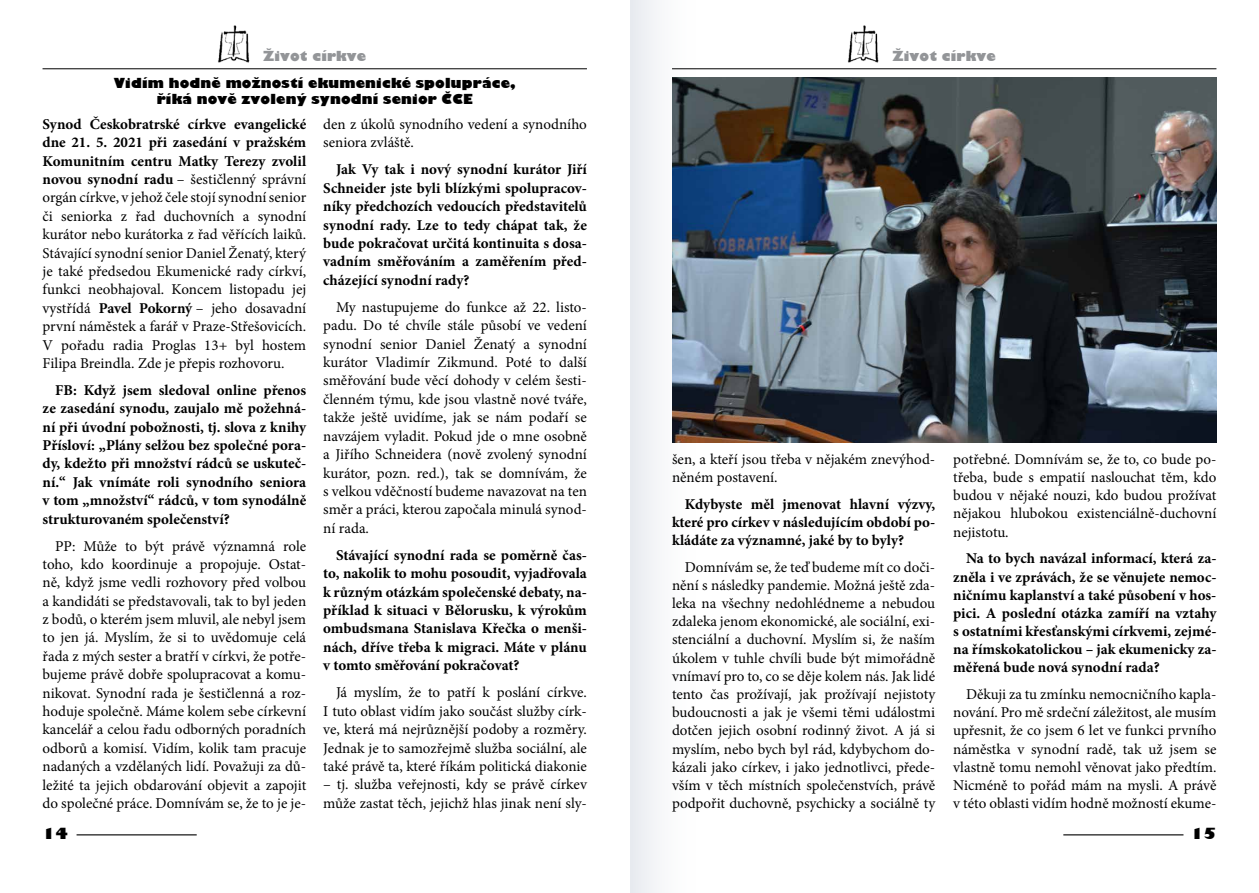
<style>
.page{position:relative;width:1259px;height:893px;background:#fff}
.page>*{position:absolute;margin:0;border:0;box-sizing:border-box;transform-origin:0 0}
.t1{font:15px/18.5px "Minion Pro";color:#000;text-align:justify}
.t2{font:700 15px/18.5px "Minion Pro";color:#000;text-align:justify}
.t3{font:800 15px "Gilbert";color:#000}
.t4{font:800 13.5px/16.2px "Gilbert";letter-spacing:.01em;color:#000;text-align:center}
.t5{font:800 13.5px "Gilbert";letter-spacing:.01em;color:#939598}
.s1{font-weight:700}
</style>
<div class="page">
<hr style="left:77px;top:834px;width:120px;height:1px;background:#000">
<hr style="left:1063px;top:834px;width:120px;height:1px;background:#000">
<div style="left:630px;top:0;width:67px;height:893px;background:#f5f6f8"></div>
<img style="left:672px;top:78px;width:544px;height:365px">
<img style="left:218px;top:25px;width:32px;height:38px">
<hr style="left:43px;top:68px;width:544px;height:1px;background:#000">
<img style="left:847px;top:25px;width:32px;height:38px">
<hr style="left:672px;top:68px;width:544px;height:1px;background:#000">
<p class="t5" style="left:263px;top:48px;width:105px">Život církve</p>
<p class="t5" style="left:892px;top:48px;width:105px">Život církve</p>
<p class="t4" style="left:114px;top:75px;width:403px">Vidím hodně možností ekumenické spolupráce, říká nově zvolený synodní senior ČCE</p>
<p class="t1" style="left:43px;top:115px;width:265px"><span class="s1">Synod Českobratrské církve evangelické dne 21. 5. 2021 při zasedání v pražském Komunitním centru Matky Terezy zvolil novou synodní radu</span> – šestičlenný správní orgán církve, v jehož čele stojí synodní senior či seniorka z řad duchovních a synodní kurátor nebo kurátorka z řad věřících laiků.<br>Stávající synodní senior Daniel Ženatý, který je také předsedou Ekumenické rady církví, funkci neobhajoval. Koncem listopadu jej vystřídá <span class="s1">Pavel Pokorný</span> – jeho dosavadní první náměstek a farář v Praze-Střešovicích.<br>V pořadu radia Proglas 13+ byl hostem Filipa Breindla. Zde je přepis rozhovoru.</p>
<p class="t2" style="left:43px;top:381px;width:265px;text-indent:13px">FB: Když jsem sledoval online přenos ze zasedání synodu, zaujalo mě požehná&shy;ní při úvodní pobožnosti, tj. slova z knihy Přísloví: „Plány selžou bez společné pora&shy;dy, kdežto při množství rádců se uskuteč&shy;ní.“ Jak vnímáte roli synodního seniora v tom „množství“ rádců, v tom synodálně strukturovaném společenství?</p>
<p class="t1" style="left:43px;top:537px;width:265px;text-indent:13px">PP: Může to být právě významná role toho, kdo koordinuje a propojuje. Ostat&shy;ně, když jsme vedli rozhovory před volbou a kandidáti se představovali, tak to byl jeden z bodů, o kterém jsem mluvil, ale nebyl jsem to jen já. Myslím, že si to uvědomuje celá řada z mých sester a bratří v církvi, že potře&shy;bujeme právě dobře spolupracovat a komu&shy;nikovat. Synodní rada je šestičlenná a roz&shy;hoduje společně. Máme kolem sebe církevní kancelář a celou řadu odborných poradních odborů a komisí. Vidím, kolik tam pracuje nadaných a vzdělaných lidí. Považuji za dů&shy;ležité ta jejich obdarování objevit a zapojit do společné práce. Domnívám se, že to je je-</p>
<p class="t1" style="left:323px;top:115px;width:265px">den z úkolů synodního vedení a synodního seniora zvláště.</p>
<p class="t2" style="left:323px;top:160px;width:265px;text-indent:13px">Jak Vy tak i nový synodní kurátor Jiří Schneider jste byli blízkými spolupracov&shy;níky předchozích vedoucích představitelů synodní rady. Lze to tedy chápat tak, že bude pokračovat určitá kontinuita s dosa&shy;vadním směřováním a zaměřením před&shy;cházející synodní rady?</p>
<p class="t1" style="left:323px;top:298px;width:265px;text-indent:13px">My nastupujeme do funkce až 22. listo&shy;padu. Do té chvíle stále působí ve vedení synodní senior Daniel Ženatý a synodní kurátor Vladimír Zikmund. Poté to další směřování bude věcí dohody v celém šesti&shy;členném týmu, kde jsou vlastně nové tváře, takže ještě uvidíme, jak se nám podaří se navzájem vyladit. Pokud jde o mne osobně a Jiřího Schneidera (nově zvolený synodní kurátor, pozn. red.), tak se domnívám, že s velkou vděčností budeme navazovat na ten směr a práci, kterou započala minulá synod&shy;ní rada.</p>
<p class="t2" style="left:323px;top:546px;width:265px;text-indent:13px">Stávající synodní rada se poměrně čas&shy;to, nakolik to mohu posoudit, vyjadřovala k různým otázkám společenské debaty, na&shy;příklad k situaci v Bělorusku, k výrokům ombudsmana Stanislava Křečka o menši&shy;nách, dříve třeba k migraci. Máte v plánu v tomto směřování pokračovat?</p>
<p class="t1" style="left:323px;top:683px;width:265px;text-indent:13px">Já myslím, že to patří k poslání církve.<br>I tuto oblast vidím jako součást služby círk&shy;ve, která má nejrůznější podoby a rozměry.<br>Jednak je to samozřejmě služba sociální, ale také právě ta, které říkám politická diakonie</p>
<p class="t1" style="left:323px;top:775px;width:265px">– tj. služba veřejnosti, kdy se právě církev může zastat těch, jejichž hlas jinak není sly-</p>
<p class="t1" style="left:672px;top:450px;width:265px">šen, a kteří jsou třeba v nějakém znevýhod&shy;něném postavení.</p>
<p class="t2" style="left:672px;top:495px;width:265px;text-indent:13px">Kdybyste měl jmenovat hlavní výzvy, které pro církev v následujícím období po&shy;kládáte za významné, jaké by to byly?</p>
<p class="t1" style="left:672px;top:558px;width:265px;text-indent:13px">Domnívám se, že teď budeme mít co doči&shy;nění s následky pandemie. Možná ještě zda&shy;leka na všechny nedohlédneme a nebudou zdaleka jenom ekonomické, ale sociální, exi&shy;stenciální a duchovní. Myslím si, že naším úkolem v tuhle chvíli bude být mimořádně vnímaví pro to, co se děje kolem nás. Jak lidé tento čas prožívají, jak prožívají nejistoty budoucnosti a jak je všemi těmi událostmi dotčen jejich osobní rodinný život. A já si myslím, nebo bych byl rád, kdybychom do&shy;kázali jako církev, i jako jednotlivci, přede&shy;vším v těch místních společenstvích, právě podpořit duchovně, psychicky a sociálně ty</p>
<p class="t1" style="left:953px;top:450px;width:265px">potřebné. Domnívám se, že to, co bude po&shy;třeba, bude s empatií naslouchat těm, kdo budou v nějaké nouzi, kdo budou prožívat nějakou hlubokou existenciálně-duchovní nejistotu.</p>
<p class="t2" style="left:953px;top:549px;width:265px;text-indent:13px">Na to bych navázal informací, která za&shy;zněla i ve zprávách, že se věnujete nemoc&shy;ničnímu kaplanství a také působení v hos&shy;pici. A poslední otázka zamíří na vztahy s ostatními křesťanskými církvemi, zejmé&shy;na římskokatolickou – jak ekumenicky za&shy;měřená bude nová synodní rada?</p>
<p class="t1" style="left:953px;top:685px;width:265px;text-indent:13px">Děkuji za tu zmínku nemocničního kapla&shy;nování. Pro mě srdeční záležitost, ale musím upřesnit, že co jsem 6 let ve funkci prvního náměstka v synodní radě, tak už jsem se vlastně tomu nemohl věnovat jako předtím.<br>Nicméně to pořád mám na mysli. A právě v této oblasti vidím hodně možností ekume-</p>
<p class="t3" style="left:43px;top:824px;width:27px">14</p>
<p class="t3" style="left:1190px;top:824px;width:27px">15</p>
</div>
